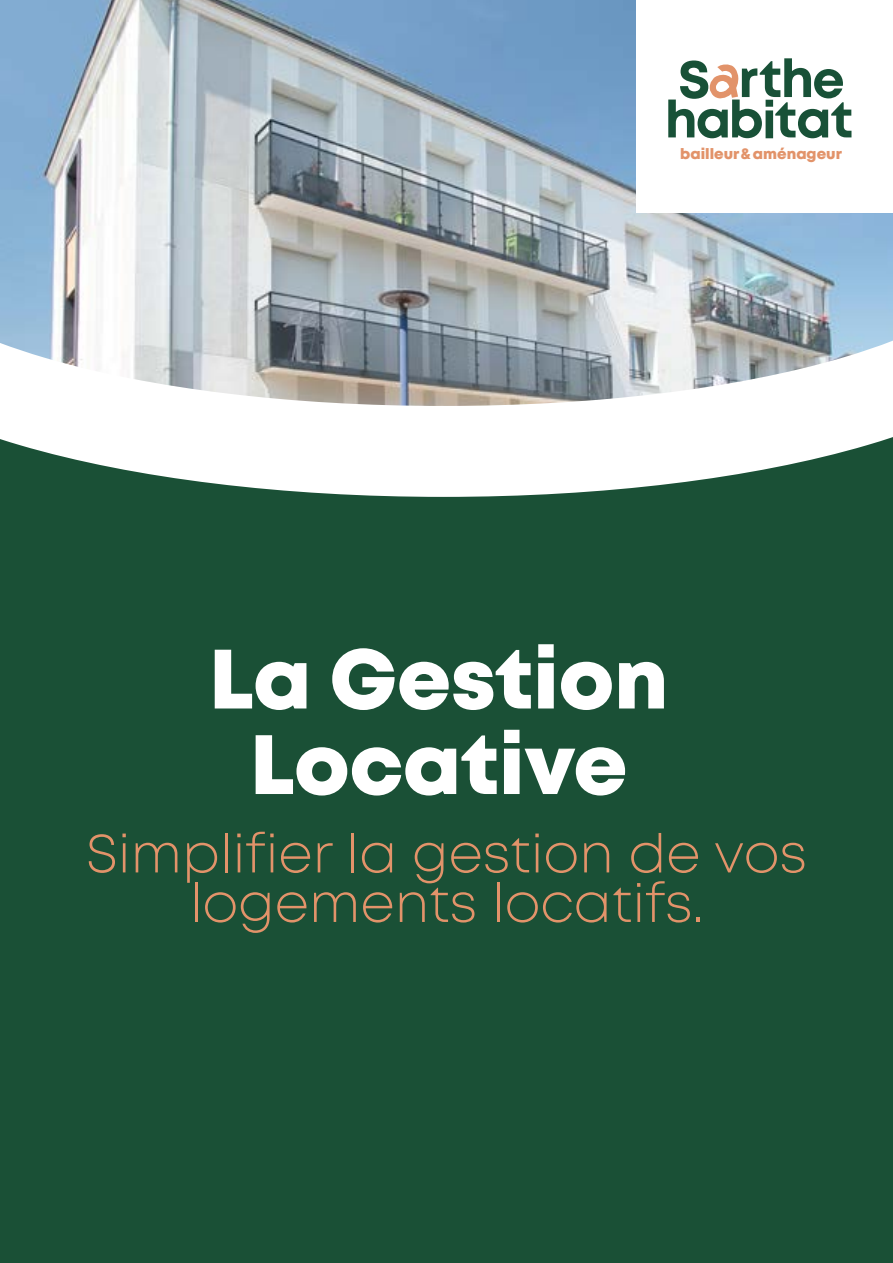
<style>
.page{position:relative;width:893px;height:1263px;background:#fff}
.page>*{position:absolute;margin:0;border:0;box-sizing:border-box;transform-origin:0 0}
.t1{font:800 84px/85.5px "Mont";color:#fff;text-align:center}
.t2{font:300 54px/49.5px "Mont";color:#e2936a;text-align:center}
.t3{font:800 14.85px "Mont";color:#e2936a}
</style>
<div class="page">
<img style="left:0;top:0;width:893px;height:341px">
<div style="left:0;top:434px;width:893px;height:829px;background:#1a5036"></div>
<svg style="left:0;top:341px;width:893px;height:156px"></svg>
<div style="left:637px;top:0;width:256px;height:213px;background:#fff"></div>
<svg style="left:668px;top:58px;width:183px;height:80px"></svg>
<p class="t3" style="left:680px;top:144px;width:163px">bailleur &amp; aménageur</p>
<h1 class="t1" style="left:209px;top:637px;width:461px">La Gestion<br>Locative</h1>
<p class="t2" style="left:86px;top:829px;width:722px">Simplifier la gestion de vos logements locatifs.</p>
</div>
